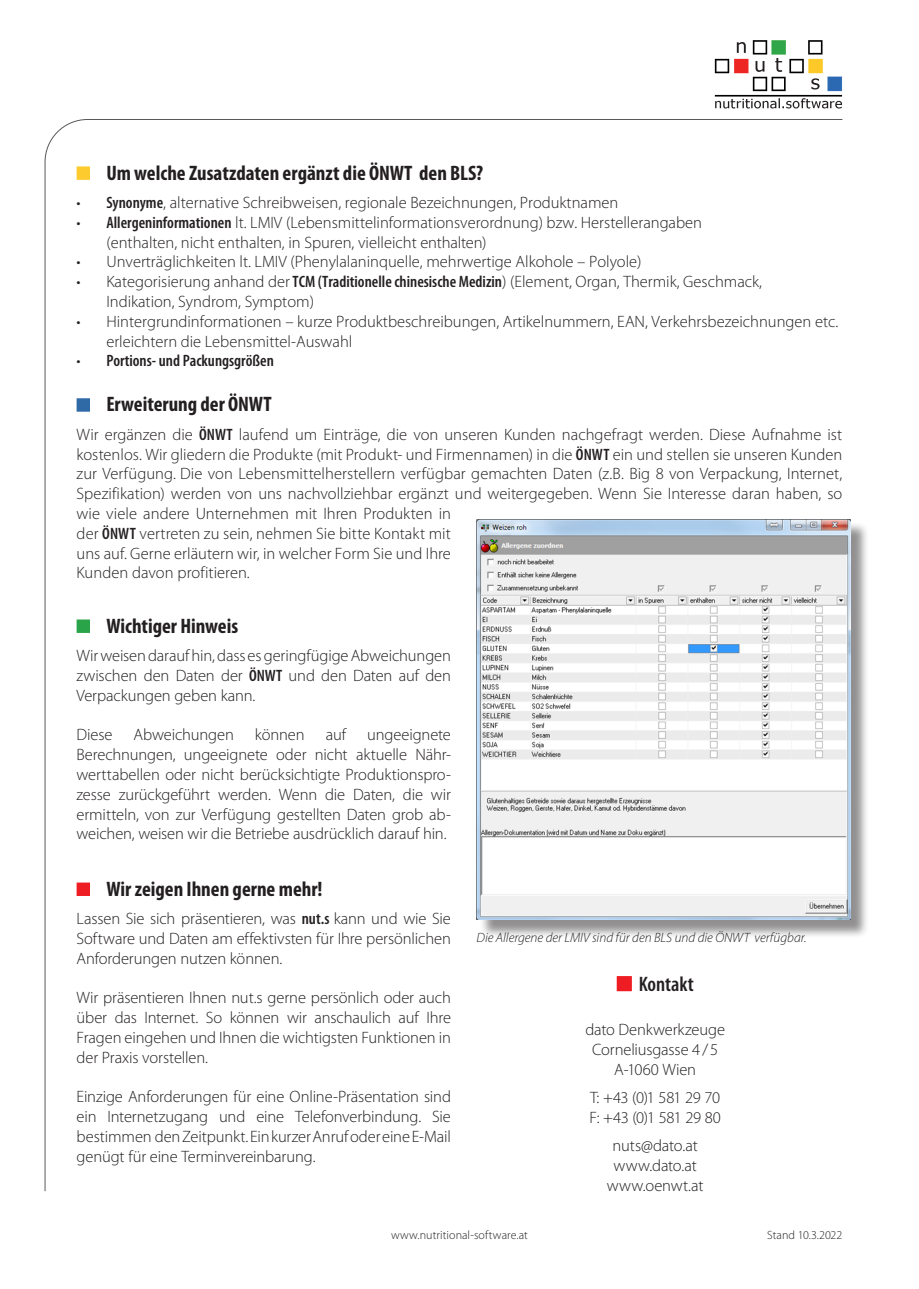
<style>
.page{position:relative;width:919px;height:1289px;background:#fff}
.page>*{position:absolute;margin:0;border:0;box-sizing:border-box;transform-origin:0 0}
.Headline_16pt{font:700 condensed 21px "Myriad Pro";color:#231f20}
.t1{font:600 condensed 21px "Myriad Pro";color:#231f20}
.Fliesstext{font:300 16.5px/19.8px "Myriad Pro";color:#231f20;text-align:justify}
.Fliesstext-2{font:600 condensed 16.5px "Myriad Pro";color:#231f20}
.Bildtext_Fusszeile{font:italic 300 13.5px "Myriad Pro";color:#231f20}
.t2{font:300 12px "Myriad Pro";letter-spacing:.005em;color:#231f20}
.s1{color:#fecb2f}
.s2{font-weight:600;font-stretch:condensed}
.s3{font-weight:300;font-stretch:normal}
.s4{color:#2f69a6}
.s5{color:#29a449}
.s6{color:#ee1d23}
</style>
<div class="page">
<div style="left:478px;top:521px;width:391px;height:417px;background:#231f20;opacity:.5"></div>
<img style="left:476px;top:519px;width:374px;height:400px">
<img style="left:714px;top:40px;width:129px;height:69px">
<p class="Headline_16pt" style="left:77px;top:159px;width:408px"><span class="s1">■</span> Um welche Zusatzdaten ergänzt die ÖNWT den BLS?</p>
<p class="Fliesstext" style="left:77px;top:193px;width:543px">• <span class="s2">Synonyme</span>, alternative Schreibweisen, regionale Bezeichnungen, Produktnamen</p>
<p class="Fliesstext" style="left:106px;top:213px;width:597px;text-indent:-30px">• <span class="s2">Allergeninformationen</span> lt. LMIV (Lebensmittelinformationsverordnung) bzw. Herstellerangaben (enthalten, nicht enthalten, in Spuren, vielleicht enthalten)</p>
<p class="Fliesstext" style="left:77px;top:252px;width:566px">• Unverträglichkeiten lt. LMIV (Phenylalaninquelle, mehrwertige Alkohole – Polyole)</p>
<p class="Fliesstext" style="left:106px;top:272px;width:657px;text-indent:-30px">• Kategorisierung anhand der <span class="s2">TCM (Traditionelle chinesische Medizin</span>) (Element, Organ, Thermik, Geschmack,<br>Indikation, Syndrom, Symptom)</p>
<p class="Fliesstext" style="left:106px;top:312px;width:733px;text-indent:-30px">• Hintergrundinformationen – kurze Produktbeschreibungen, Artikelnummern, EAN, Verkehrsbezeichnungen etc. erleichtern die Lebensmittel-Auswahl</p>
<p class="Fliesstext-2" style="left:77px;top:352px;width:199px"><span class="s3">•</span> Portions- und Packungsgrößen</p>
<p class="Headline_16pt" style="left:77px;top:391px;width:196px"><span class="s4">■</span> Erweiterung der ÖNWT</p>
<p class="Fliesstext" style="left:77px;top:424px;width:767px;text-align:left">Wir ergänzen die <span class="s2">ÖNWT</span> laufend um Einträge, die von unseren Kunden nachgefragt werden. Diese Aufnahme ist kostenlos. Wir gliedern die Produkte (mit Produkt- und Firmennamen) in die <span class="s2">ÖNWT</span> ein und stellen sie unseren Kunden zur Verfügung. Die von Lebensmittelherstellern verfügbar gemachten Daten (z.B. Big 8 von Verpackung, Internet, Spezifikation) werden von uns nachvollziehbar ergänzt und weitergegeben. Wenn Sie Interesse daran haben, so wie viele andere Unternehmen mit Ihren Produkten in<br>der <span class="s2">ÖNWT</span> vertreten zu sein, nehmen Sie bitte Kontakt mit<br>uns auf. Gerne erläutern wir, in welcher Form Sie und Ihre<br>Kunden davon profitieren.</p>
<p class="Headline_16pt" style="left:77px;top:612px;width:163px"><span class="s5">■</span> Wichtiger Hinweis</p>
<p class="Fliesstext" style="left:77px;top:646px;width:376px">Wir weisen darauf hin, dass es geringfügige Abweichungen zwischen den Daten der <span class="s2">ÖNWT</span> und den Daten auf den Verpackungen geben kann.</p>
<p class="Fliesstext" style="left:77px;top:725px;width:37px">Diese</p>
<p class="Fliesstext" style="left:134px;top:725px;width:102px">Abweichungen</p>
<p class="Fliesstext" style="left:255px;top:725px;width:51px">können</p>
<p class="Fliesstext" style="left:326px;top:725px;width:22px">auf</p>
<p class="Fliesstext" style="left:77px;top:725px;width:376px;text-indent:290px">ungeeignete Berechnungen, ungeeignete oder nicht aktuelle Nähr&shy;werttabellen oder nicht berücksichtigte Produktionspro&shy;zesse zurückgeführt werden. Wenn die Daten, die wir ermitteln, von zur Verfügung gestellten Daten grob ab&shy;weichen, weisen wir die Betriebe ausdrücklich darauf hin.</p>
<p class="Headline_16pt" style="left:77px;top:875px;width:247px"><span class="s6">■</span> Wir zeigen Ihnen gerne mehr!</p>
<p class="Fliesstext" style="left:77px;top:909px;width:376px">Lassen Sie sich präsentieren, was <span class="s2">nut.s</span> kann und wie Sie Software und Daten am effektivsten für Ihre persönlichen Anforderungen nutzen können.</p>
<p class="Fliesstext" style="left:77px;top:988px;width:376px">Wir präsentieren Ihnen nut.s gerne persönlich oder auch über das Internet. So können wir anschaulich auf Ihre Fragen eingehen und Ihnen die wichtigsten Funktionen in der Praxis vorstellen.</p>
<p class="Fliesstext" style="left:77px;top:1087px;width:376px">Einzige Anforderungen für eine Online-Präsentation sind ein Internetzugang und eine Telefonverbindung. Sie bestimmen den Zeitpunkt. Ein kurzer Anruf oder eine E-Mail genügt für eine Terminvereinbarung.</p>
<p class="Bildtext_Fusszeile" style="left:476px;top:930px;width:331px">Die Allergene der LMIV sind für den BLS und die ÖNWT verfügbar.</p>
<p class="t1" style="left:616px;top:972px;width:79px"><span class="s6">■</span> Kontakt</p>
<p class="Fliesstext" style="left:585px;top:1019px;width:141px">dato Denkwerkzeuge</p>
<p class="Fliesstext" style="left:592px;top:1039px;width:128px">Corneliusgasse 4 / 5</p>
<p class="Fliesstext" style="left:614px;top:1059px;width:83px">A-1060 Wien</p>
<p class="Fliesstext" style="left:590px;top:1087px;width:131px">T: +43 (0)1 581 29 70</p>
<p class="Fliesstext" style="left:589px;top:1107px;width:133px">F: +43 (0)1 581 29 80</p>
<p class="Fliesstext" style="left:612px;top:1135px;width:87px">nuts@dato.at</p>
<p class="Fliesstext" style="left:613px;top:1155px;width:85px">www.dato.at</p>
<p class="Fliesstext" style="left:606px;top:1175px;width:98px">www.oenwt.at</p>
<p class="t2" style="left:391px;top:1228px;width:138px">www.nutritional-software.at</p>
<p class="t2" style="left:767px;top:1228px;width:77px">Stand 10.3.2022</p>
</div>
